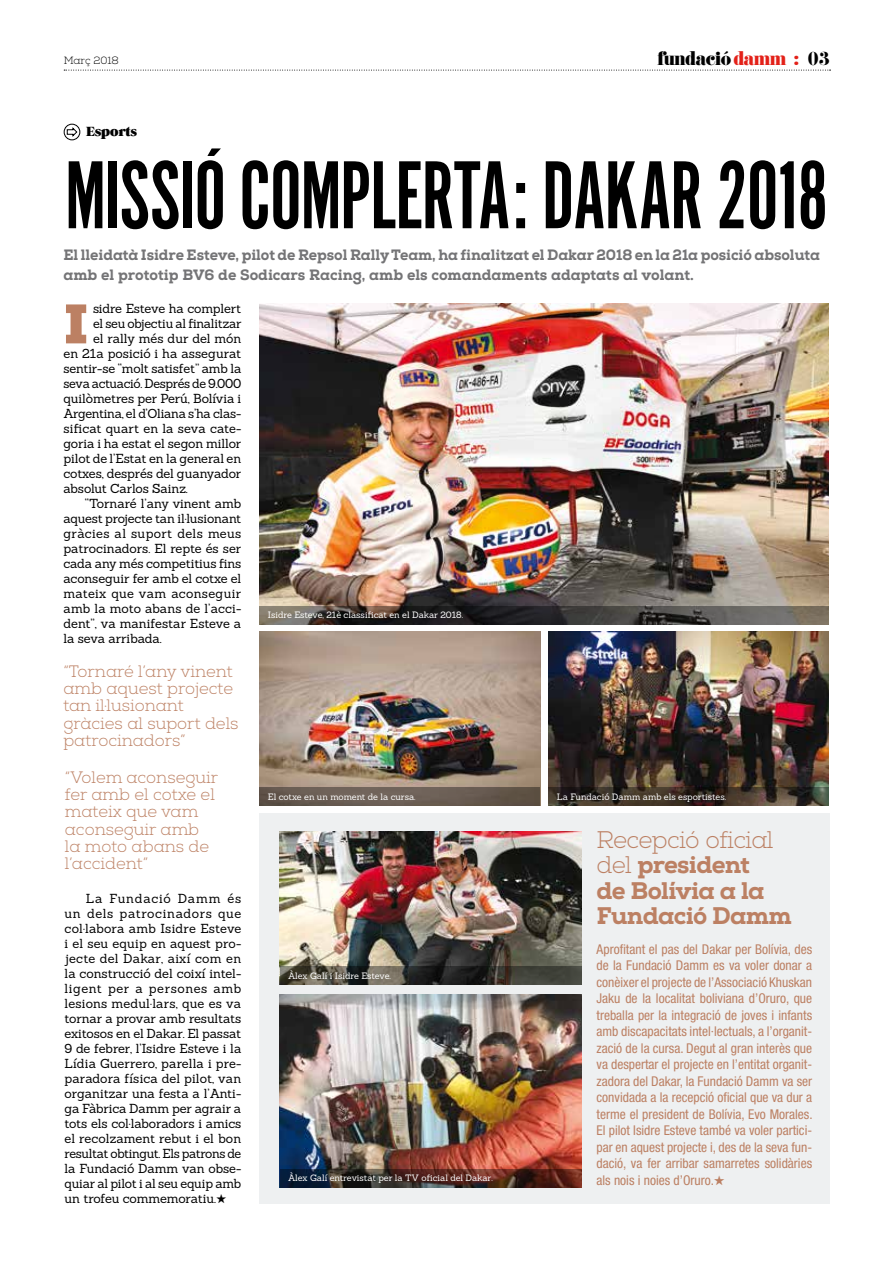
<style>
.page{position:relative;width:893px;height:1263px;background:#fff}
.page>*{position:absolute;margin:0;border:0;box-sizing:border-box;transform-origin:0 0}
.t1{font:100.35px "Alternate Got No 1 D";letter-spacing:-.015em;color:#000;scale:.95 1}
.t2{font:900 55.65px "Nexa Slab";color:#bc8063}
.t3{font:800 24px/25.5px "Nexa Slab";letter-spacing:-.03em;color:#bc8063}
.t4{font:20.7px "Didoni URWD";letter-spacing:-.05em;color:#000}
.t5{font:300 16.5px/17.2px "Nexa Slab";color:#bc8063}
.t6{font:800 15px/19.5px "Nexa Slab";letter-spacing:-.005em;color:#747476;scale:.96 1}
.t7{font:condensed 13.5px/16.5px "Helvetica Neue";color:#bc8063;text-align:justify}
.t8{font:13.5px "Grumpy Black 36";letter-spacing:-.005em;color:#000}
.t9{font:12.75px/15px "Sanchez";letter-spacing:-.005em;color:#000}
.t10{font:12.75px "Sanchez";letter-spacing:.025em;color:#000}
.t11{font:12.75px "Sanchez";letter-spacing:-.025em;color:#000}
.t12{font:300 10.5px "Nexa Slab";color:#000}
.t13{font:9px "Sanchez";letter-spacing:-.005em;color:#fff}
.s1{color:#e32119}
.s2{font-weight:300}
</style>
<div class="page">
<img style="left:259px;top:304px;width:570px;height:302px">
<img style="left:259px;top:631px;width:281px;height:156px">
<img style="left:548px;top:631px;width:281px;height:156px">
<div style="left:64px;top:124px;width:16px;height:16px;border:1px solid #000;border-radius:50%"></div>
<svg style="left:66px;top:127px;width:12px;height:11px"></svg>
<svg style="left:64px;top:70px;width:767px;height:1px"></svg>
<svg style="left:259px;top:606px;width:570px;height:18px;background:#45413e"></svg>
<svg style="left:259px;top:787px;width:281px;height:18px;background:#675b51"></svg>
<svg style="left:548px;top:787px;width:281px;height:18px;background:#3a3127"></svg>
<div style="left:260px;top:814px;width:570px;height:390px;background:#eef0f1"></div>
<img style="left:280px;top:994px;width:301px;height:175px">
<img style="left:280px;top:831px;width:301px;height:136px">
<svg style="left:280px;top:1169px;width:301px;height:18px;background:#3e2724"></svg>
<svg style="left:280px;top:967px;width:301px;height:18px;background:#3f3e36"></svg>
<p class="t12" style="left:64px;top:54px;width:57px">Març 2018</p>
<h3 class="t4" style="left:657px;top:46px;width:174px">fundació <span class="s1">damm :</span> 03</h3>
<p class="t8" style="left:86px;top:124px;width:52px">Esports</p>
<h1 class="t1" style="left:65px;top:142px;width:806px">MISSIÓ COMPLERTA: DAKAR 2018</h1>
<p class="t6" style="left:63px;top:245px;width:790px">El lleidatà Isidre Esteve, pilot de Repsol Rally Team, ha finalitzat el Dakar 2018 en la 21a posició absoluta amb el prototip BV6 de Sodicars Racing, amb els comandaments adaptats al volant.</p>
<h2 class="t2" style="left:63px;top:289px;width:27px">I</h2>
<p class="t9" style="left:93px;top:301px;width:150px">sidre Esteve ha complert</p>
<p class="t9" style="left:93px;top:316px;width:150px">el seu objectiu al finalitzar</p>
<p class="t9" style="left:93px;top:331px;width:150px">el rally més dur del món</p>
<p class="t9" style="left:63px;top:346px;width:179px">en 21a posició i ha assegurat</p>
<p class="t9" style="left:63px;top:361px;width:179px">sentir-se “molt satisfet” amb la</p>
<p class="t11" style="left:63px;top:376px;width:179px">seva actuació. Després de 9.000</p>
<p class="t9" style="left:63px;top:391px;width:179px">quilòmetres per Perú, Bolívia i</p>
<p class="t9" style="left:63px;top:406px;width:179px">Argentina, el d’Oliana s’ha clas-</p>
<p class="t9" style="left:63px;top:421px;width:179px">sificat quart en la seva cate-</p>
<p class="t9" style="left:63px;top:436px;width:179px">goria i ha estat el segon millor</p>
<p class="t9" style="left:63px;top:451px;width:179px">pilot de l’Estat en la general en</p>
<p class="t9" style="left:63px;top:466px;width:179px">cotxes, després del guanyador</p>
<p class="t9" style="left:63px;top:481px;width:126px">absolut Carlos Sainz.</p>
<p class="t9" style="left:85px;top:496px;width:158px">“Tornaré l’any vinent amb</p>
<p class="t9" style="left:63px;top:511px;width:179px">aquest projecte tan il·lusionant</p>
<p class="t10" style="left:63px;top:526px;width:179px">gràcies al suport dels meus</p>
<p class="t9" style="left:63px;top:541px;width:179px">patrocinadors. El repte és ser</p>
<p class="t9" style="left:63px;top:556px;width:179px">cada any més competitius fins</p>
<p class="t9" style="left:63px;top:571px;width:179px">aconseguir fer amb el cotxe el</p>
<p class="t10" style="left:63px;top:586px;width:179px">mateix que vam aconseguir</p>
<p class="t9" style="left:63px;top:601px;width:179px">amb la moto abans de l’acci-</p>
<p class="t9" style="left:63px;top:616px;width:179px">dent”, va manifestar Esteve a</p>
<p class="t9" style="left:63px;top:631px;width:100px">la seva arribada.</p>
<p class="t5" style="left:63px;top:663px;width:177px">“Tornaré l’any vinent amb aquest projecte tan il·lusionant gràcies al suport dels patrocinadors”</p>
<p class="t5" style="left:65px;top:769px;width:155px">“Volem aconseguir fer amb el cotxe el mateix que vam aconseguir amb la moto abans de l’accident”</p>
<p class="t9" style="left:65px;top:890px;width:178px;text-indent:21px">La Fundació Damm és un dels patrocinadors que col·labora amb Isidre Esteve i el seu equip en aquest pro&shy;jecte del Dakar, així com en la construcció del coixí intel· ligent per a persones amb lesions medul·lars, que es va tornar a provar amb resultats exitosos en el Dakar. El passat<br>9 de febrer, l’Isidre Esteve i la<br>Lídia Guerrero, parella i pre&shy;paradora física del pilot, van organitzar una festa a l’Anti&shy;ga Fàbrica Damm per agrair a tots els col·laboradors i amics el recolzament rebut i el bon resultat obtingut. Els patrons de la Fundació Damm van obse&shy;quiar al pilot i al seu equip amb un trofeu commemoratiu.★</p>
<p class="t13" style="left:268px;top:609px;width:197px">Isidre Esteve, 21è classificat en el Dakar 2018.</p>
<p class="t13" style="left:268px;top:790px;width:149px">El cotxe en un moment de la cursa.</p>
<p class="t13" style="left:557px;top:790px;width:171px">La Fundació Damm amb els esportistes.</p>
<h3 class="t3" style="left:597px;top:827px;width:197px"><span class="s2">Recepció oficial del</span> president<br>de Bolívia a la<br>Fundació Damm</h3>
<p class="t7" style="left:597px;top:940px;width:218px">Aprofitant el pas del Dakar per Bolívia, des de la Fundació Damm es va voler donar a conèixer el projecte de l’Associació Khuskan Jaku de la localitat boliviana d’Oruro, que treballa per la integració de joves i infants amb discapacitats intel·lectuals, a l’organit&shy;zació de la cursa. Degut al gran interès que va despertar el projecte en l’entitat organit&shy;zadora del Dakar, la Fundació Damm va ser convidada a la recepció oficial que va dur a terme el president de Bolívia, Evo Morales.<br>El pilot Isidre Esteve també va voler partici&shy;par en aquest projecte i, des de la seva fun&shy;dació, va fer arribar samarretes solidàries</p>
<p class="t13" style="left:288px;top:1172px;width:206px">Àlex Galí entrevistat per la TV oficial del Dakar.</p>
<p class="t7" style="left:597px;top:1171px;width:130px">als nois i noies d’Oruro.★</p>
<p class="t13" style="left:288px;top:970px;width:104px">Àlex Galí i Isidre Esteve.</p>
</div>
